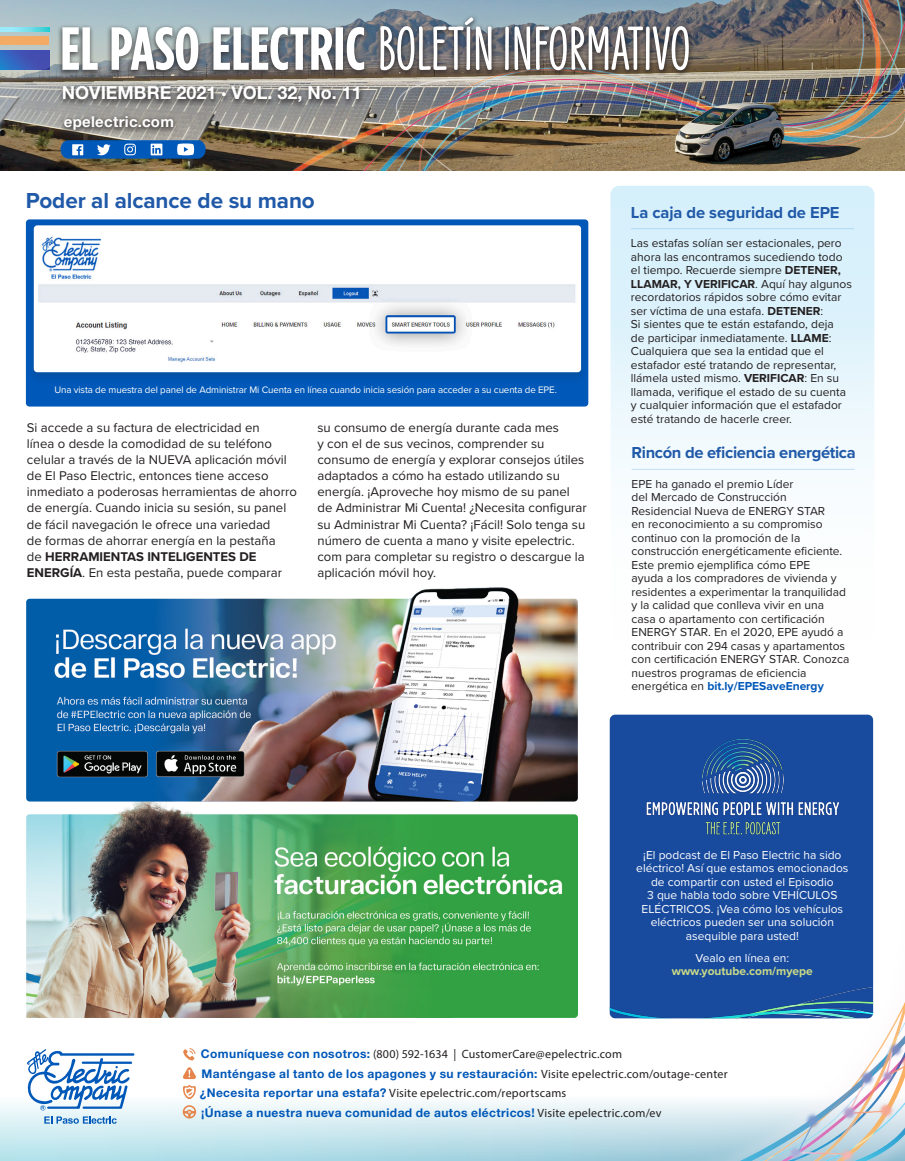
<style>
.page{position:relative;width:905px;height:1161px;background:#fff}
.page>*{position:absolute;margin:0;border:0;box-sizing:border-box;transform-origin:0 0}
.t1{font:700 22.5px "Proxima Nova";letter-spacing:-.005em;color:#2059a8}
.t2{font:700 18px "Helvetica Neue LT Std";color:#fff}
.t3{font:700 16.5px "Proxima Nova";letter-spacing:-.02em;color:#2059a8}
.t4{font:700 15px "Helvetica Neue LT Std";letter-spacing:.02em;color:#fff}
.t5{font:13.2px/16.2px "Proxima Nova";color:#231f20}
.t6{font:12px/13.5px "Proxima Nova";color:#231f20}
.t7{font:12px/13.5px "Proxima Nova";color:#fff;text-align:center}
.t8{font:700 12px "Helvetica Neue LT Std";letter-spacing:.03em;color:#0058b8}
.t9{font:12px "Myriad Pro";letter-spacing:.02em;color:#231f20}
.t10{font:700 12px "Proxima Nova";color:#cadb87}
.t11{font:9.75px "Proxima Nova";letter-spacing:-.01em;color:#fff}
.s1{font-family:"Myriad Pro";font-weight:400}
.s2{font-weight:700}
.s3{font-weight:700;color:#0058b8}
.s4{font-family:"Helvetica Neue LT Std";font-weight:700;color:#0058b8}
.s5{font-family:"Myriad Pro";font-weight:400;color:#231f20}
</style>
<div class="page">
<img style="left:0;top:0;width:904px;height:170px">
<svg style="left:0;top:1052px;width:606px;height:109px"></svg>
<img style="left:606px;top:911px;width:298px;height:250px">
<div style="left:58px;top:112px;width:121px;height:26px;background:#231f20;opacity:.65"></div>
<svg style="left:61px;top:140px;width:145px;height:19px;background:#3577bf"></svg>
<div style="left:0;top:50px;width:49px;height:20px;background:linear-gradient(to right,#2a74c9,#4b44aa)"></div>
<svg style="left:0;top:27px;width:49px;height:5px"></svg>
<div style="left:0;top:37px;width:49px;height:8px;background:#f3aa65"></div>
<svg style="left:24px;top:1049px;width:111px;height:75px"></svg>
<svg style="left:183px;top:1048px;width:12px;height:12px"></svg>
<svg style="left:183px;top:1067px;width:13px;height:12px"></svg>
<svg style="left:183px;top:1085px;width:13px;height:14px"></svg>
<svg style="left:183px;top:1105px;width:13px;height:14px"></svg>
<div style="left:58px;top:83px;width:307px;height:27px;background:#231f20;opacity:.65"></div>
<div style="left:57px;top:14px;width:637px;height:64px;background:#231f20;opacity:.65"></div>
<svg style="left:62px;top:17px;width:626px;height:54px"></svg>
<svg style="left:610px;top:186px;width:264px;height:284px"></svg>
<div style="left:609px;top:715px;width:264px;height:303px;background:#184a9e;border-radius:5px"></div>
<img style="left:646px;top:738px;width:194px;height:97px">
<img style="left:609px;top:984px;width:264px;height:34px">
<hr style="left:631px;top:228px;width:223px;height:1px;background:#0058b8">
<hr style="left:631px;top:469px;width:223px;height:1px;background:#0058b8">
<img style="left:27px;top:801px;width:550px;height:216px">
<div style="left:26px;top:219px;width:562px;height:188px;background:#0058b8;border-radius:4px"></div>
<div style="left:26px;top:223px;width:562px;height:162px;background:#231f20;opacity:.14"></div>
<img style="left:34px;top:225px;width:547px;height:147px">
<img style="left:27px;top:587px;width:550px;height:214px">
<h2 class="t2" style="left:62px;top:82px;width:301px">NOVIEMBRE 2021 <span class="s1">•</span> VOL. 32, No. 11</h2>
<p class="t4" style="left:64px;top:112px;width:112px">epelectric.com</p>
<h1 class="t1" style="left:26px;top:184px;width:290px">Poder al alcance de su mano</h1>
<p class="t11" style="left:54px;top:382px;width:504px">Una vista de muestra del panel de Administrar Mi Cuenta en línea cuando inicia sesión para acceder a su cuenta de EPE.</p>
<p class="t5" style="left:27px;top:419px;width:271px">Si accede a su factura de electricidad en<br>línea o desde la comodidad de su teléfono celular a través de la NUEVA aplicación móvil de El Paso Electric, entonces tiene acceso inmediato a poderosas herramientas de ahorro de energía. Cuando inicia su sesión, su panel de fácil navegación le ofrece una variedad<br>de formas de ahorrar energía en la pestaña<br>de <span class="s2">HERRAMIENTAS INTELIGENTES DE ENERGÍA</span>. En esta pestaña, puede comparar</p>
<p class="t5" style="left:317px;top:419px;width:271px">su consumo de energía durante cada mes<br>y con el de sus vecinos, comprender su consumo de energía y explorar consejos útiles adaptados a cómo ha estado utilizando su energía. ¡Aproveche hoy mismo de su panel de Administrar Mi Cuenta! ¿Necesita configurar su Administrar Mi Cuenta? ¡Fácil! Solo tenga su número de cuenta a mano y visite epelectric. com para completar su registro o descargue la aplicación móvil hoy.</p>
<h3 class="t3" style="left:631px;top:200px;width:210px">La caja de seguridad de EPE</h3>
<p class="t6" style="left:631px;top:236px;width:222px">Las estafas solían ser estacionales, pero ahora las encontramos sucediendo todo el tiempo. Recuerde siempre <span class="s2">DETENER, LLAMAR, Y VERIFICAR</span>. Aquí hay algunos recordatorios rápidos sobre cómo evitar ser víctima de una estafa. <span class="s2">DETENER</span>:<br>Si sientes que te están estafando, deja<br>de participar inmediatamente. <span class="s2">LLAME</span>:<br>Cualquiera que sea la entidad que el estafador esté tratando de representar, llámela usted mismo. <span class="s2">VERIFICAR</span>: En su llamada, verifique el estado de su cuenta y cualquier información que el estafador esté tratando de hacerle creer.</p>
<h3 class="t3" style="left:631px;top:440px;width:226px">Rincón de eficiencia energética</h3>
<p class="t6" style="left:631px;top:477px;width:219px">EPE ha ganado el premio Líder<br>del Mercado de Construcción Residencial Nueva de ENERGY STAR<br>en reconocimiento a su compromiso continuo con la promoción de la construcción energéticamente eficiente.<br>Este premio ejemplifica cómo EPE<br>ayuda a los compradores de vivienda y residentes a experimentar la tranquilidad y la calidad que conlleva vivir en una casa o apartamento con certificación ENERGY STAR. En el 2020, EPE ayudó a contribuir con 294 casas y apartamentos con certificación ENERGY STAR. Conozca nuestros programas de eficiencia energética en <span class="s3">bit.ly/EPESaveEnergy</span></p>
<p class="t7" style="left:636px;top:847px;width:214px">¡El podcast de El Paso Electric ha sido eléctrico! Así que estamos emocionados de compartir con usted el Episodio<br>3 que habla todo sobre VEHÍCULOS ELÉCTRICOS. ¡Vea cómo los vehículos eléctricos pueden ser una solución asequible para usted!</p>
<p class="t7" style="left:695px;top:951px;width:95px">Vealo en línea en:</p>
<p class="t10" style="left:671px;top:962px;width:143px">www.youtube.com/myepe</p>
<p class="t9" style="left:201px;top:1047px;width:422px"><span class="s4">Comuníquese con nosotros:</span> (800) 592-1634 | CustomerCare@epelectric.com</p>
<p class="t8" style="left:201px;top:1066px;width:527px">Manténgase al tanto de los apagones y su restauración: <span class="s5">Visite epelectric.com/outage-center</span></p>
<p class="t9" style="left:200px;top:1086px;width:368px"><span class="s4">¿Necesita reportar una estafa?</span> Visite epelectric.com/reportscams</p>
<p class="t8" style="left:201px;top:1105px;width:462px">¡Únase a nuestra nueva comunidad de autos eléctricos! <span class="s5">Visite epelectric.com/ev</span></p>
</div>
